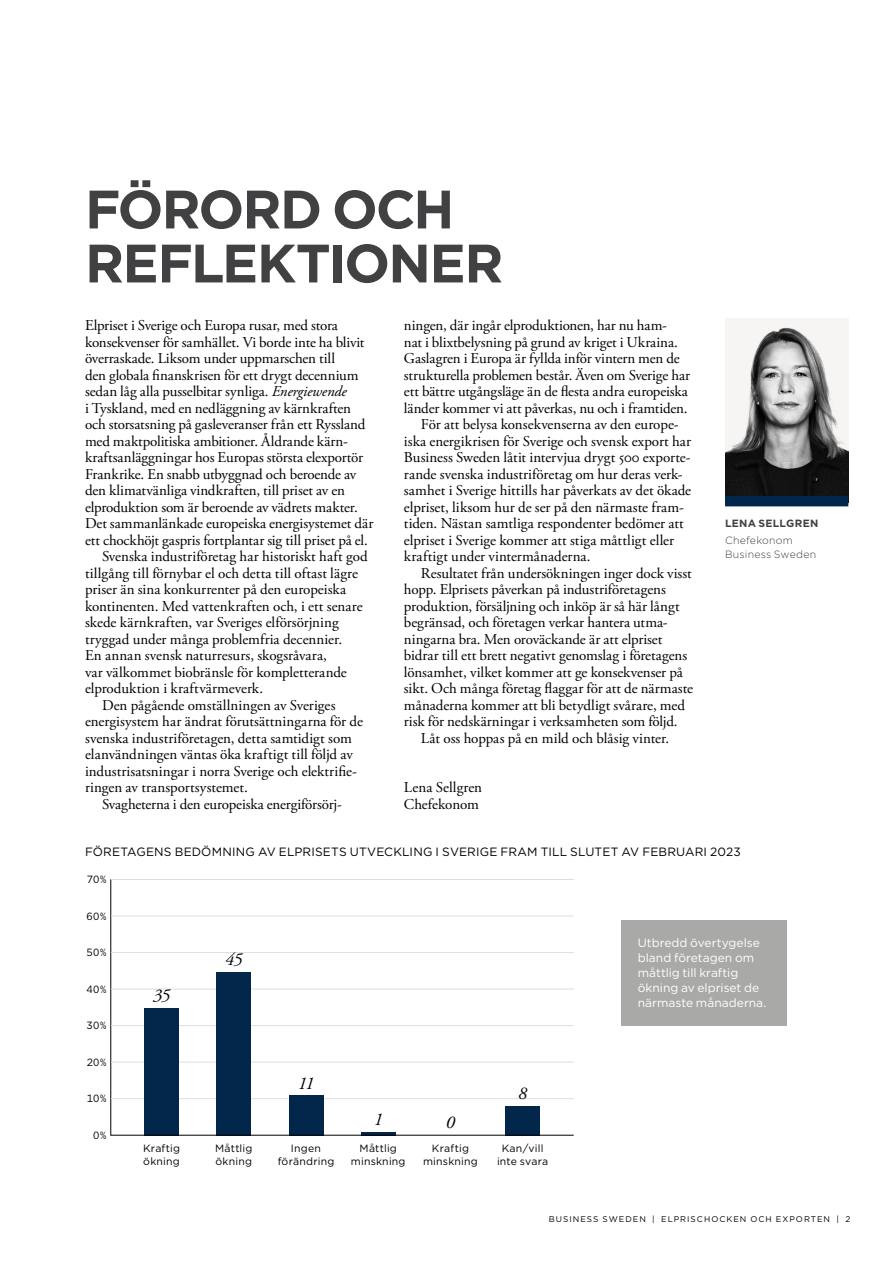
<style>
.page{position:relative;width:893px;height:1263px;background:#fff}
.page>*{position:absolute;margin:0;border:0;box-sizing:border-box;transform-origin:0 0}
.Rubrik_stor{font:700 54px/54px "Gotham";letter-spacing:-.035em;color:#414042}
.Tabellrubrik_mager{font:italic 18px "Adobe Garamond Pro";color:#000}
.Bröd_indrag{font:15px/16.5px "Adobe Garamond Pro";color:#000}
.Bröd{font:15px/16.5px "Adobe Garamond Pro";letter-spacing:-.01em;color:#000}
.Tabelll_rubrik{font:12px/15px "Gotham";color:#fff}
.Tabellrubrik_mager-2{font:12px "Gotham";letter-spacing:.01em;color:#000}
.t1{font:10.5px/12.6px "Gotham";letter-spacing:.02em;color:#000;text-align:center}
.t2{font:300 10.5px/13.6px "Gotham";letter-spacing:.025em;color:#414042}
.t3{font:700 10.5px "Gotham";letter-spacing:.03em;color:#414042}
.t4{font:8.25px "Gotham";letter-spacing:.12em;color:#000}
.s1{font-style:italic}
</style>
<div class="page">
<img style="left:725px;top:319px;width:123px;height:177px">
<div style="left:725px;top:496px;width:123px;height:10px;background:#03274a"></div>
<hr style="left:111px;top:879px;width:1px;height:256px;background:#000">
<hr style="left:111px;top:1098px;width:463px;height:1px;background:#dfe0de">
<hr style="left:111px;top:1062px;width:463px;height:1px;background:#dfe0de">
<hr style="left:111px;top:952px;width:463px;height:1px;background:#dfe0de">
<hr style="left:111px;top:916px;width:463px;height:1px;background:#dfe0de">
<hr style="left:111px;top:1025px;width:463px;height:1px;background:#dfe0de">
<hr style="left:111px;top:989px;width:463px;height:1px;background:#dfe0de">
<hr style="left:111px;top:879px;width:463px;height:1px;background:#dfe0de">
<div style="left:145px;top:1008px;width:34px;height:127px;background:#03274a"></div>
<div style="left:217px;top:972px;width:34px;height:163px;background:#03274a"></div>
<div style="left:289px;top:1095px;width:34px;height:40px;background:#03274a"></div>
<hr style="left:361px;top:1132px;width:34px;height:3px;background:#03274a">
<div style="left:506px;top:1106px;width:34px;height:29px;background:#03274a"></div>
<hr style="left:111px;top:1135px;width:463px;height:1px;background:#000">
<div style="left:621px;top:920px;width:166px;height:106px;background:#a9aaa8"></div>
<p class="Rubrik_stor" style="left:85px;top:182px;width:420px">FÖRORD OCH<br>REFLEKTIONER</p>
<p class="Bröd" style="left:85px;top:318px;width:290px">Elpriset i Sverige och Europa rusar, med stora konsekvenser för samhället. Vi borde inte ha blivit överraskade. Liksom under uppmarschen till<br>den globala finanskrisen för ett drygt decennium sedan låg alla pusselbitar synliga. <span class="s1">Energiewende<br></span>i Tyskland, med en nedläggning av kärnkraften och storsatsning på gasleveranser från ett Ryssland med maktpolitiska ambitioner. Åldrande kärn&shy;kraftsanläggningar hos Europas största elexportör Frankrike. En snabb utbyggnad och beroende av den klimatvänliga vindkraften, till priset av en elproduktion som är beroende av vädrets makter.<br>Det sammanlänkade europeiska energisystemet där ett chockhöjt gaspris fortplantar sig till priset på el.</p>
<p class="Bröd_indrag" style="left:85px;top:549px;width:284px;text-indent:17px">Svenska industriföretag har historiskt haft god tillgång till förnybar el och detta till oftast lägre priser än sina konkurrenter på den europeiska kontinenten. Med vattenkraften och, i ett senare skede kärnkraften, var Sveriges elförsörjning tryggad under många problemfria decennier.<br>En annan svensk naturresurs, skogsråvara,<br>var välkommet biobränsle för kompletterande elproduktion i kraftvärmeverk.</p>
<p class="Bröd_indrag" style="left:85px;top:697px;width:280px;text-indent:17px">Den pågående omställningen av Sveriges energisystem har ändrat förutsättningarna för de svenska industriföretagen, detta samtidigt som elanvändningen väntas öka kraftigt till följd av industrisatsningar i norra Sverige och elektrifie&shy;ringen av transportsystemet.</p>
<p class="Bröd_indrag" style="left:102px;top:796px;width:241px">Svagheterna i den europeiska energiförsörj-</p>
<p class="Bröd_indrag" style="left:404px;top:318px;width:288px">ningen, där ingår elproduktionen, har nu ham-<br>nat i blixtbelysning på grund av kriget i Ukraina.<br>Gaslagren i Europa är fyllda inför vintern men de strukturella problemen består. Även om Sverige har ett bättre utgångsläge än de flesta andra europeiska länder kommer vi att påverkas, nu och i framtiden.</p>
<p class="Bröd_indrag" style="left:404px;top:417px;width:289px;text-indent:17px">För att belysa konsekvenserna av den europe&shy;iska energikrisen för Sverige och svensk export har Business Sweden låtit intervjua drygt 500 exporte&shy;rande svenska industriföretag om hur deras verk&shy;samhet i Sverige hittills har påverkats av det ökade elpriset, liksom hur de ser på den närmaste fram&shy;tiden. Nästan samtliga respondenter bedömer att elpriset i Sverige kommer att stiga måttligt eller kraftigt under vintermånaderna.</p>
<p class="Bröd_indrag" style="left:404px;top:565px;width:291px;text-indent:17px">Resultatet från undersökningen inger dock visst hopp. Elprisets påverkan på industriföretagens produktion, försäljning och inköp är så här långt begränsad, och företagen verkar hantera utma&shy;ningarna bra. Men oroväckande är att elpriset bidrar till ett brett negativt genomslag i företagens lönsamhet, vilket kommer att ge konsekvenser på sikt. Och många företag flaggar för att de närmaste månaderna kommer att bli betydligt svårare, med risk för nedskärningar i verksamheten som följd.</p>
<p class="Bröd_indrag" style="left:421px;top:730px;width:250px">Låt oss hoppas på en mild och blåsig vinter.</p>
<p class="Bröd" style="left:404px;top:780px;width:80px">Lena Sellgren</p>
<p class="Bröd" style="left:404px;top:796px;width:76px">Chefekonom</p>
<p class="Tabellrubrik_mager-2" style="left:85px;top:844px;width:657px">FÖRETAGENS BEDÖMNING AV ELPRISETS UTVECKLING I SVERIGE FRAM TILL SLUTET AV FEBRUARI 2023</p>
<p class="t1" style="left:87px;top:873px;width:21px">70%</p>
<p class="t1" style="left:87px;top:909px;width:21px">60%</p>
<p class="t1" style="left:87px;top:946px;width:21px">50%</p>
<p class="t1" style="left:86px;top:982px;width:21px">40%</p>
<p class="t1" style="left:87px;top:1019px;width:21px">30%</p>
<p class="t1" style="left:87px;top:1055px;width:21px">20%</p>
<p class="t1" style="left:87px;top:1092px;width:21px">10%</p>
<p class="t1" style="left:93px;top:1128px;width:15px">0%</p>
<p class="t1" style="left:143px;top:1142px;width:39px">Kraftig</p>
<p class="t1" style="left:143px;top:1155px;width:38px">ökning</p>
<p class="t3" style="left:725px;top:516px;width:95px">LENA SELLGREN</p>
<p class="t2" style="left:725px;top:534px;width:93px">Chefekonom<br>Business Sweden</p>
<p class="Tabelll_rubrik" style="left:638px;top:935px;width:131px">Utbredd övertygelse bland företagen om måttlig till kraftig ökning av elpriset de närmaste månaderna.</p>
<p class="Tabellrubrik_mager" style="left:225px;top:948px;width:19px">45</p>
<p class="Tabellrubrik_mager" style="left:153px;top:984px;width:19px">35</p>
<p class="Tabellrubrik_mager" style="left:298px;top:1072px;width:18px">11</p>
<p class="Tabellrubrik_mager" style="left:518px;top:1083px;width:10px">8</p>
<p class="Tabellrubrik_mager" style="left:374px;top:1108px;width:10px">1</p>
<p class="Tabellrubrik_mager" style="left:446px;top:1111px;width:10px">0</p>
<p class="t1" style="left:215px;top:1142px;width:39px">Måttlig</p>
<p class="t1" style="left:216px;top:1155px;width:38px">ökning</p>
<p class="t1" style="left:278px;top:1142px;width:58px">Ingen förändring</p>
<p class="t1" style="left:351px;top:1142px;width:56px">Måttlig minskning</p>
<p class="t1" style="left:423px;top:1142px;width:56px">Kraftig minskning</p>
<p class="t1" style="left:497px;top:1142px;width:53px">Kan/vill inte svara</p>
<p class="t4" style="left:549px;top:1213px;width:303px">BUSINESS SWEDEN | ELPRISCHOCKEN OCH EXPORTEN | 2</p>
</div>
